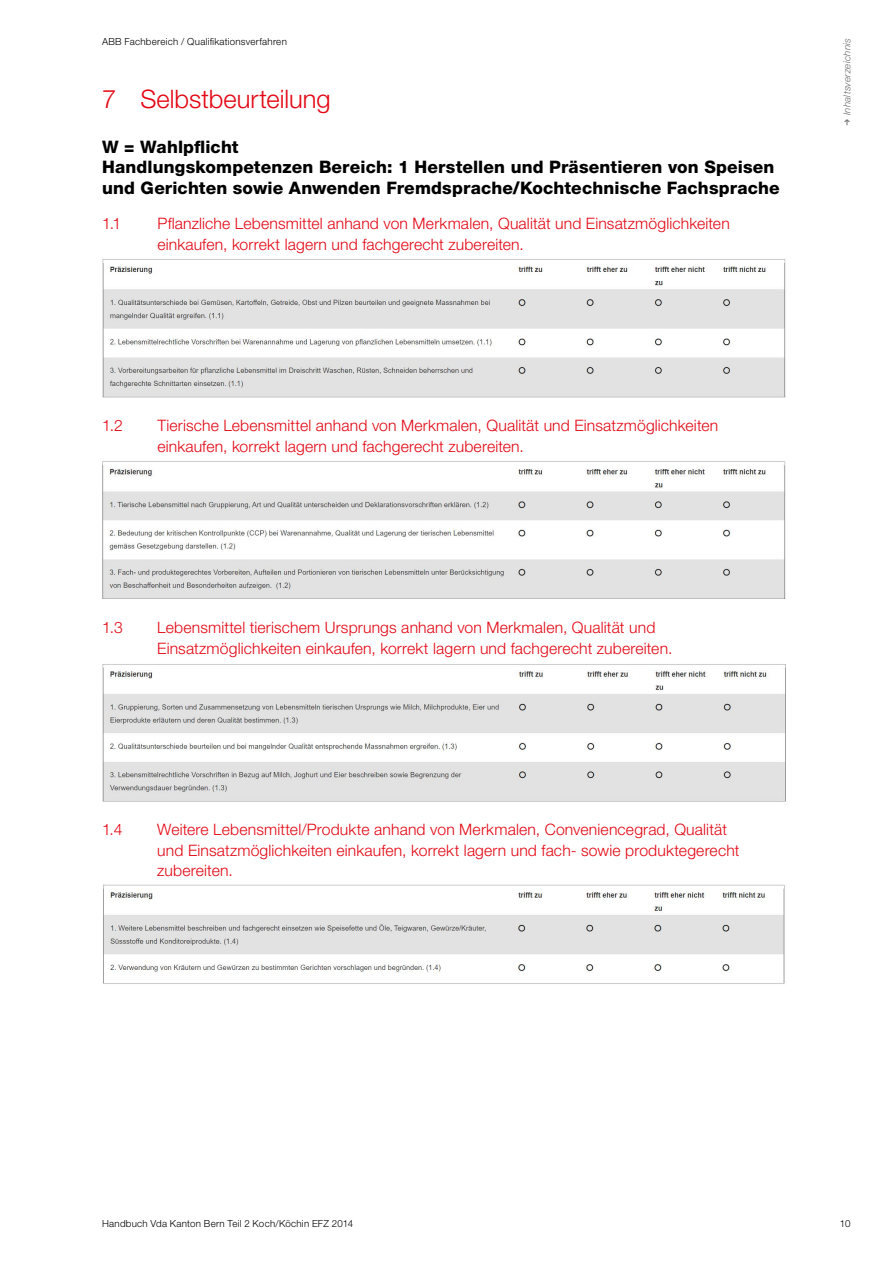
<style>
.page{position:relative;width:893px;height:1263px;background:#fff}
.page>*{position:absolute;margin:0;border:0;box-sizing:border-box;transform-origin:0 0}
.t1{font:300 25.5px "Helvetica Neue LT Std";color:#e30613}
.t2{font:800 17.25px/20.2px "Helvetica Neue LT Std";letter-spacing:.01em;color:#000}
.t3{font:300 15.75px/20.2px "Helvetica Neue LT Std";letter-spacing:.01em;color:#e30613}
.t4{font:300 9.75px "Helvetica Neue LT Std";letter-spacing:.025em;color:#000}
.t5{font:italic 300 9.75px "Helvetica Neue LT Std";letter-spacing:.015em;color:#706f6f}
</style>
<div class="page">
<img style="left:102px;top:259px;width:684px;height:138px">
<img style="left:102px;top:461px;width:684px;height:138px">
<img style="left:102px;top:664px;width:684px;height:138px">
<img style="left:103px;top:884px;width:682px;height:100px">
<p class="t4" style="left:102px;top:36px;width:186px">ABB Fachbereich / Qualifikationsverfahren</p>
<h1 class="t1" style="left:102px;top:84px;width:230px">7 Selbstbeurteilung</h1>
<p class="t2" style="left:102px;top:137px;width:679px">W = Wahlpflicht<br>Handlungskompetenzen Bereich: 1 Herstellen und Präsentieren von Speisen und Gerichten sowie Anwenden Fremdsprache/Kochtechnische Fachsprache</p>
<p class="t3" style="left:102px;top:213px;width:21px">1.1</p>
<p class="t3" style="left:157px;top:213px;width:574px">Pflanzliche Lebensmittel anhand von Merkmalen, Qualität und Einsatzmöglichkeiten einkaufen, korrekt lagern und fachgerecht zubereiten.</p>
<p class="t5" style="left:841px;top:115px;width:79px;rotate:-90deg">Inhaltsverzeichnis</p>
<p class="t3" style="left:102px;top:415px;width:22px">1.2</p>
<p class="t3" style="left:157px;top:415px;width:562px">Tierische Lebensmittel anhand von Merkmalen, Qualität und Einsatzmöglichkeiten einkaufen, korrekt lagern und fachgerecht zubereiten.</p>
<p class="t3" style="left:102px;top:617px;width:22px">1.3</p>
<p class="t3" style="left:157px;top:617px;width:517px">Lebensmittel tierischem Ursprungs anhand von Merkmalen, Qualität und<br>Einsatzmöglichkeiten einkaufen, korrekt lagern und fachgerecht zubereiten.</p>
<p class="t3" style="left:102px;top:819px;width:22px">1.4</p>
<p class="t3" style="left:157px;top:819px;width:584px">Weitere Lebensmittel/Produkte anhand von Merkmalen, Conveniencegrad, Qualität und Einsatzmöglichkeiten einkaufen, korrekt lagern und fach- sowie produktegerecht zubereiten.</p>
<p class="t4" style="left:102px;top:1218px;width:253px">Handbuch Vda Kanton Bern Teil 2 Koch/Köchin EFZ 2014</p>
<p class="t4" style="left:840px;top:1218px;width:12px">10</p>
</div>
